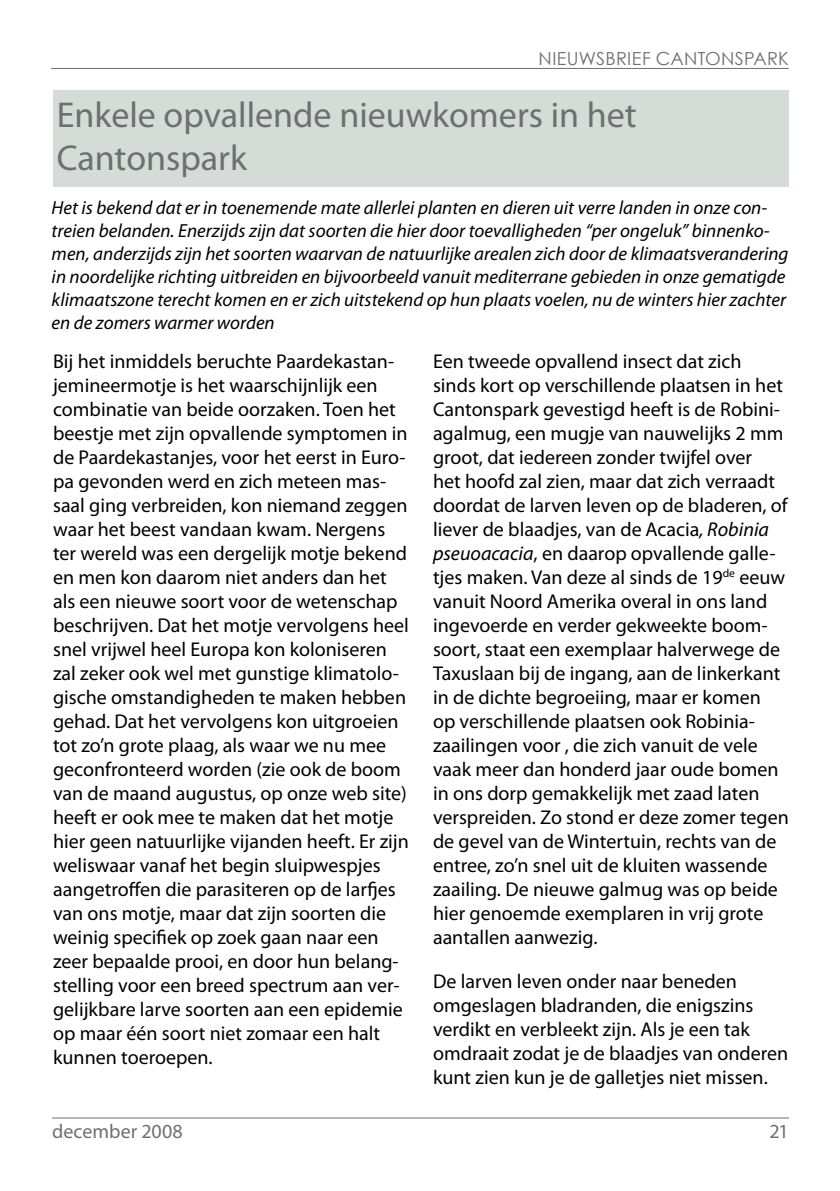
<style>
.page{position:relative;width:840px;height:1191px;background:#fff}
.page>*{position:absolute;margin:0;border:0;box-sizing:border-box;transform-origin:0 0}
.t1{font:36px/43.2px "Myriad Pro";color:#6d6f71}
.t2{font:20px/24px "Myriad Pro";color:#000}
.t3{font:20px "Myriad Pro";color:#6d6f71}
.t4{font:italic 19px/22.8px "Myriad Pro";color:#000}
.t5{font:18px "Century Gothic";letter-spacing:.015em;color:#6d6f71}
.s1{font-style:italic}
</style>
<div class="page">
<hr style="left:51px;top:68px;width:737px;height:1px;background:#6d6f71">
<hr style="left:52px;top:1117px;width:736px;height:1px;background:#6d6f71">
<div style="left:53px;top:91px;width:735px;height:96px;background:#d5dbd7"></div>
<p class="t5" style="left:538px;top:45px;width:180px">NIEUWSBRIEF CANTONSPA</p>
<p class="t5" style="left:766px;top:45px;width:23px">RK</p>
<h1 class="t1" style="left:57px;top:92px;width:581px">Enkele opvallende nieuwkomers in het<br>Cantonspark</h1>
<p class="t4" style="left:52px;top:196px;width:738px">Het is bekend dat er in toenemende mate allerlei planten en dieren uit verre landen in onze con&shy;treien belanden. Enerzijds zijn dat soorten die hier door toevalligheden “per ongeluk” binnenko&shy;men, anderzijds zijn het soorten waarvan de natuurlijke arealen zich door de klimaatsverandering in noordelijke richting uitbreiden en bijvoorbeeld vanuit mediterrane gebieden in onze gematigde klimaatszone terecht komen en er zich uitstekend op hun plaats voelen, nu de winters hier zachter en de zomers warmer worden</p>
<p class="t2" style="left:53px;top:349px;width:357px">Bij het inmiddels beruchte Paardekastan&shy;jemineermotje is het waarschijnlijk een combinatie van beide oorzaken. Toen het beestje met zijn opvallende symptomen in de Paardekastanjes, voor het eerst in Euro&shy;pa gevonden werd en zich meteen mas&shy;saal ging verbreiden, kon niemand zeggen waar het beest vandaan kwam. Nergens ter wereld was een dergelijk motje bekend en men kon daarom niet anders dan het als een nieuwe soort voor de wetenschap beschrijven. Dat het motje vervolgens heel snel vrijwel heel Europa kon koloniseren zal zeker ook wel met gunstige klimatolo&shy;gische omstandigheden te maken hebben gehad. Dat het vervolgens kon uitgroeien tot zo’n grote plaag, als waar we nu mee geconfronteerd worden (zie ook de boom van de maand augustus, op onze web site) heeft er ook mee te maken dat het motje hier geen natuurlijke vijanden heeft. Er zijn weliswaar vanaf het begin sluipwespjes aangetroffen die parasiteren op de larfjes van ons motje, maar dat zijn soorten die weinig specifiek op zoek gaan naar een zeer bepaalde prooi, en door hun belang&shy;stelling voor een breed spectrum aan ver&shy;gelijkbare larve soorten aan een epidemie op maar één soort niet zomaar een halt kunnen toeroepen.</p>
<p class="t2" style="left:433px;top:349px;width:357px">Een tweede opvallend insect dat zich sinds kort op verschillende plaatsen in het Cantonspark gevestigd heeft is de Robini&shy;agalmug, een mugje van nauwelijks 2 mm groot, dat iedereen zonder twijfel over<br>het hoofd zal zien, maar dat zich verraadt doordat de larven leven op de bladeren, of liever de blaadjes, van de Acacia<span class="s1">, Robinia pseuoacacia</span>, en daarop opvallende galle&shy;tjes maken. Van deze al sinds de 19<sup>de</sup> eeuw vanuit Noord Amerika overal in ons land ingevoerde en verder gekweekte boom&shy;soort, staat een exemplaar halverwege de Taxuslaan bij de ingang, aan de linkerkant in de dichte begroeiing, maar er komen<br>op verschillende plaatsen ook Robinia&shy;zaailingen voor , die zich vanuit de vele vaak meer dan honderd jaar oude bomen in ons dorp gemakkelijk met zaad laten verspreiden. Zo stond er deze zomer tegen de gevel van de Wintertuin, rechts van de entree, zo’n snel uit de kluiten wassende zaailing. De nieuwe galmug was op beide hier genoemde exemplaren in vrij grote aantallen aanwezig.</p>
<p class="t2" style="left:433px;top:969px;width:357px">De larven leven onder naar beneden omgeslagen bladranden, die enigszins verdikt en verbleekt zijn. Als je een tak omdraait zodat je de blaadjes van onderen kunt zien kun je de galletjes niet missen.</p>
<p class="t3" style="left:52px;top:1119px;width:132px">december 2008</p>
<p class="t3" style="left:768px;top:1119px;width:21px">21</p>
</div>
